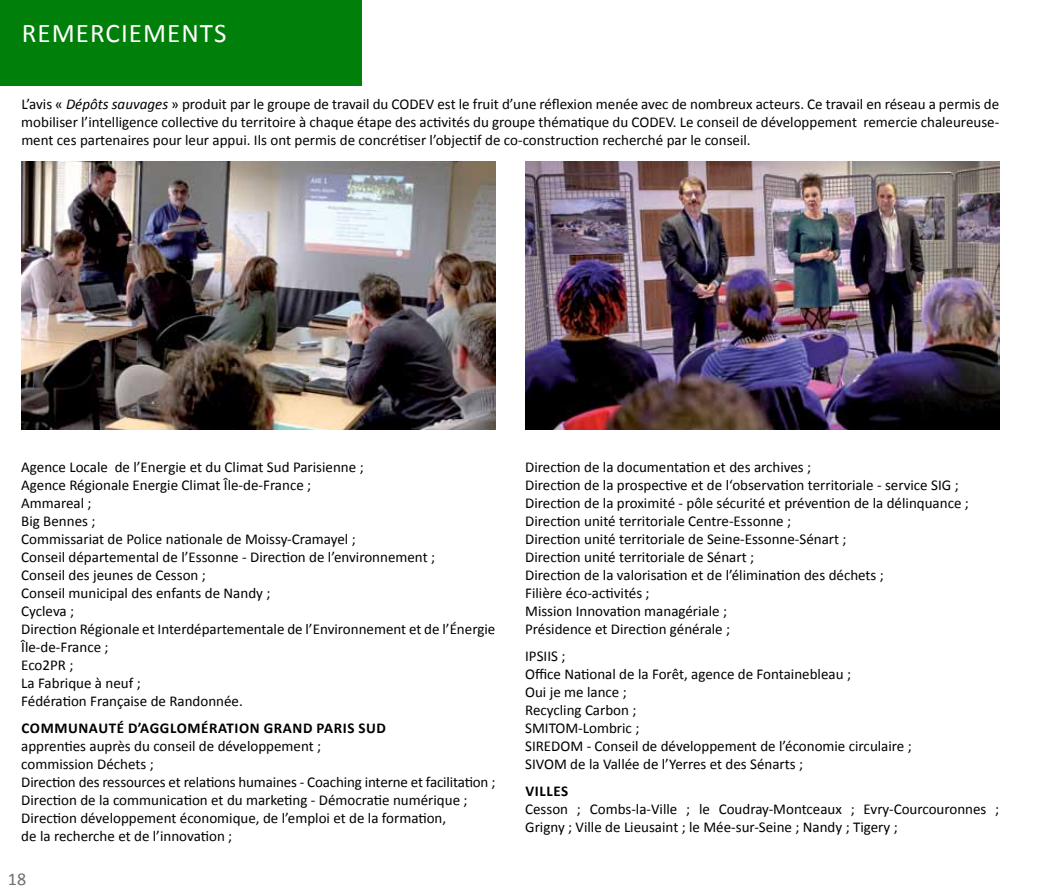
<style>
.page{position:relative;width:1063px;height:893px;background:#fff}
.page>*{position:absolute;margin:0;border:0;box-sizing:border-box;transform-origin:0 0}
.t1{font:27px "Calibri";letter-spacing:.04em;color:#fff}
.t2{font:18px "Calibri";color:#6d6e71}
.t3{font:15px/18px "Calibri";color:#000}
.t4{font:700 15px "Calibri";letter-spacing:.04em;color:#000}
.s1{font-style:italic}
</style>
<div class="page">
<div style="left:0;top:0;width:361px;height:85px;background:#007f0a"></div>
<img style="left:21px;top:162px;width:474px;height:267px">
<img style="left:525px;top:162px;width:474px;height:267px">
<h1 class="t1" style="left:22px;top:15px;width:206px">REMERCIEMENTS</h1>
<p class="t3" style="left:21px;top:95px;width:979px;text-align:justify">L’avis « <span class="s1">Dépôts sauvages</span> » produit par le groupe de travail du CODEV est le fruit d’une réflexion menée avec de nombreux acteurs. Ce travail en réseau a permis de mobiliser l’intelligence collective du territoire à chaque étape des activités du groupe thématique du CODEV. Le conseil de développement remercie chaleureuse&shy;ment ces partenaires pour leur appui. Ils ont permis de concrétiser l’objectif de co-construction recherché par le conseil.</p>
<p class="t3" style="left:21px;top:458px;width:476px">Agence Locale de l’Energie et du Climat Sud Parisienne ;<br>Agence Régionale Energie Climat Île-de-France ;<br>Ammareal ;<br>Big Bennes ;<br>Commissariat de Police nationale de Moissy-Cramayel ;<br>Conseil départemental de l’Essonne - Direction de l’environnement ;<br>Conseil des jeunes de Cesson ;<br>Conseil municipal des enfants de Nandy ;<br>Cycleva ;<br>Direction Régionale et Interdépartementale de l’Environnement et de l’Énergie Île-de-France ;<br>Eco2PR ;<br>La Fabrique à neuf ;<br>Fédération Française de Randonnée.</p>
<p class="t4" style="left:22px;top:718px;width:21px">COMMUNAUT</p>
<p class="t4" style="left:117px;top:718px;width:35px">É D’AGGLOM</p>
<p class="t4" style="left:201px;top:718px;width:18px">ÉRATION</p>
<p class="t4" style="left:264px;top:718px;width:21px">GRAND</p>
<p class="t4" style="left:316px;top:718px;width:16px">PARIS</p>
<p class="t4" style="left:358px;top:718px;width:18px">SUD</p>
<p class="t3" style="left:21px;top:737px;width:476px">apprenties auprès du conseil de développement ;<br>commission Déchets ;<br>Direction des ressources et relations humaines - Coaching interne et facilitation ; Direction de la communication et du marketing - Démocratie numérique ; Direction développement économique, de l’emploi et de la formation,<br>de la recherche et de l’innovation ;</p>
<p class="t2" style="left:8px;top:867px;width:20px">18</p>
<p class="t3" style="left:525px;top:458px;width:445px">Direction de la documentation et des archives ;<br>Direction de la prospective et de l‘observation territoriale - service SIG ; Direction de la proximité - pôle sécurité et prévention de la délinquance ; Direction unité territoriale Centre-Essonne ;<br>Direction unité territoriale de Seine-Essonne-Sénart ;<br>Direction unité territoriale de Sénart ;<br>Direction de la valorisation et de l’élimination des déchets ;<br>Filière éco-activités ;<br>Mission Innovation managériale ;<br>Présidence et Direction générale ;</p>
<p class="t3" style="left:525px;top:647px;width:388px">IPSIIS ;<br>Office National de la Forêt, agence de Fontainebleau ;<br>Oui je me lance ;<br>Recycling Carbon ;<br>SMITOM-Lombric ;<br>SIREDOM - Conseil de développement de l’économie circulaire ;<br>SIVOM de la Vallée de l’Yerres et des Sénarts ;</p>
<p class="t4" style="left:525px;top:781px;width:17px">VILLE</p>
<p class="t4" style="left:561px;top:781px;width:9px">S</p>
<p class="t3" style="left:525px;top:800px;width:476px">Cesson ; Combs-la-Ville ; le Coudray-Montceaux ; Evry-Courcouronnes ;<br>Grigny ; Ville de Lieusaint ; le Mée-sur-Seine ; Nandy ; Tigery ;</p>
</div>
